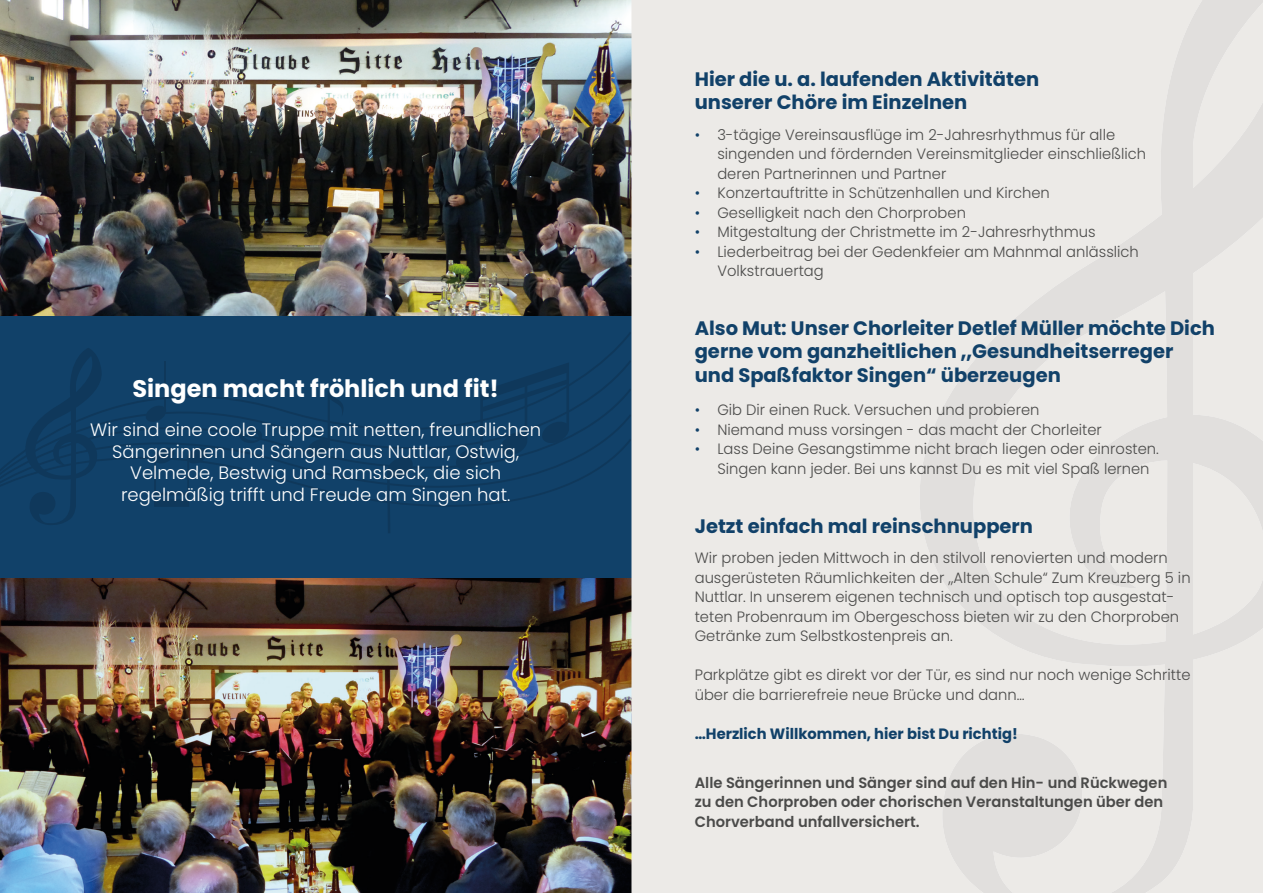
<style>
.page{position:relative;width:1263px;height:893px;background:#fff}
.page>*{position:absolute;margin:0;border:0;box-sizing:border-box;transform-origin:0 0}
.t1{font:700 24px "Poppins";color:#fff}
.t2{font:700 19.5px/23.4px "Poppins";color:#114169}
.t3{font:300 18px/21.6px "Poppins";color:#fff;text-align:center}
.t4{font:300 15px/19.5px "Poppins";color:#4b4b4a}
.t5{font:600 15px/19.5px "Poppins";color:#4b4b4a}
.t6{font:700 15px "Poppins";color:#114169}
.t7{font:300 15px/19.5px "Poppins";color:#114169;text-align:justify}
</style>
<div class="page">
<img style="left:0;top:577px;width:631px;height:316px">
<img style="left:0;top:0;width:631px;height:316px">
<div style="left:0;top:316px;width:631px;height:261px;background:#114169"></div>
<svg style="left:30px;top:494px;width:511px;height:38px"></svg>
<svg style="left:37px;top:487px;width:525px;height:7px"></svg>
<svg style="left:0;top:332px;width:631px;height:150px"></svg>
<svg style="left:144px;top:405px;width:23px;height:18px"></svg>
<hr style="left:164px;top:362px;width:2px;height:49px;background:#0f385b">
<svg style="left:239px;top:428px;width:23px;height:15px"></svg>
<svg style="left:306px;top:391px;width:40px;height:67px"></svg>
<div style="left:631px;top:0;width:269px;height:893px;background:#eceae7"></div>
<svg style="left:900px;top:0;width:363px;height:893px;background:#e8e6e4"></svg>
<h1 class="t1" style="left:132px;top:375px;width:368px">Singen macht fröhlich und fit!</h1>
<p class="t3" style="left:90px;top:419px;width:453px">Wir sind eine coole Truppe mit netten, freundlichen Sängerinnen und Sängern aus Nuttlar, Ostwig, Velmede, Bestwig und Ramsbeck, die sich regelmäßig trifft und Freude am Singen hat.</p>
<h2 class="t2" style="left:695px;top:67px;width:346px">Hier die u. a. laufenden Aktivitäten unserer Chöre im Einzelnen</h2>
<p class="t7" style="left:695px;top:125px;width:7px">•</p>
<p class="t7" style="left:695px;top:183px;width:7px">• • • •</p>
<p class="t4" style="left:717px;top:125px;width:430px">3-tägige Vereinsausflüge im 2-Jahresrhythmus für alle singenden und fördernden Vereinsmitglieder einschließlich deren Partnerinnen und Partner<br>Konzertauftritte in Schützenhallen und Kirchen<br>Geselligkeit nach den Chorproben<br>Mitgestaltung der Christmette im 2-Jahresrhythmus Liederbeitrag bei der Gedenkfeier am Mahnmal anlässlich Volkstrauertag</p>
<h2 class="t2" style="left:695px;top:317px;width:522px">Also Mut: Unser Chorleiter Detlef Müller möchte Dich gerne vom ganzheitlichen „Gesundheitserreger und Spaßfaktor Singen“ überzeugen</h2>
<p class="t7" style="left:695px;top:400px;width:7px">• • •</p>
<p class="t4" style="left:717px;top:400px;width:443px">Gib Dir einen Ruck. Versuchen und probieren<br>Niemand muss vorsingen - das macht der Chorleiter<br>Lass Deine Gesangstimme nicht brach liegen oder einrosten.<br>Singen kann jeder. Bei uns kannst Du es mit viel Spaß lernen</p>
<h2 class="t2" style="left:695px;top:515px;width:340px">Jetzt einfach mal reinschnuppern</h2>
<p class="t4" style="left:695px;top:548px;width:497px">Wir proben jeden Mittwoch in den stilvoll renovierten und modern ausgerüsteten Räumlichkeiten der „Alten Schule“ Zum Kreuz berg 5 in Nuttlar. In unserem eigenen technisch und optisch top ausgestat&shy;teten Probenraum im Obergeschoss bieten wir zu den Chorproben Getränke zum Selbstkostenpreis an.</p>
<p class="t4" style="left:695px;top:665px;width:497px">Parkplätze gibt es direkt vor der Tür, es sind nur noch wenige Schritte über die barrierefreie neue Brücke und dann…</p>
<p class="t6" style="left:695px;top:725px;width:325px">…Herzlich Willkommen, hier bist Du richtig!</p>
<p class="t5" style="left:695px;top:773px;width:474px">Alle Sängerinnen und Sänger sind auf den Hin- und Rückwegen zu den Chorproben oder chorischen Veranstaltungen über den<br>Chorverband unfallversichert.</p>
</div>
